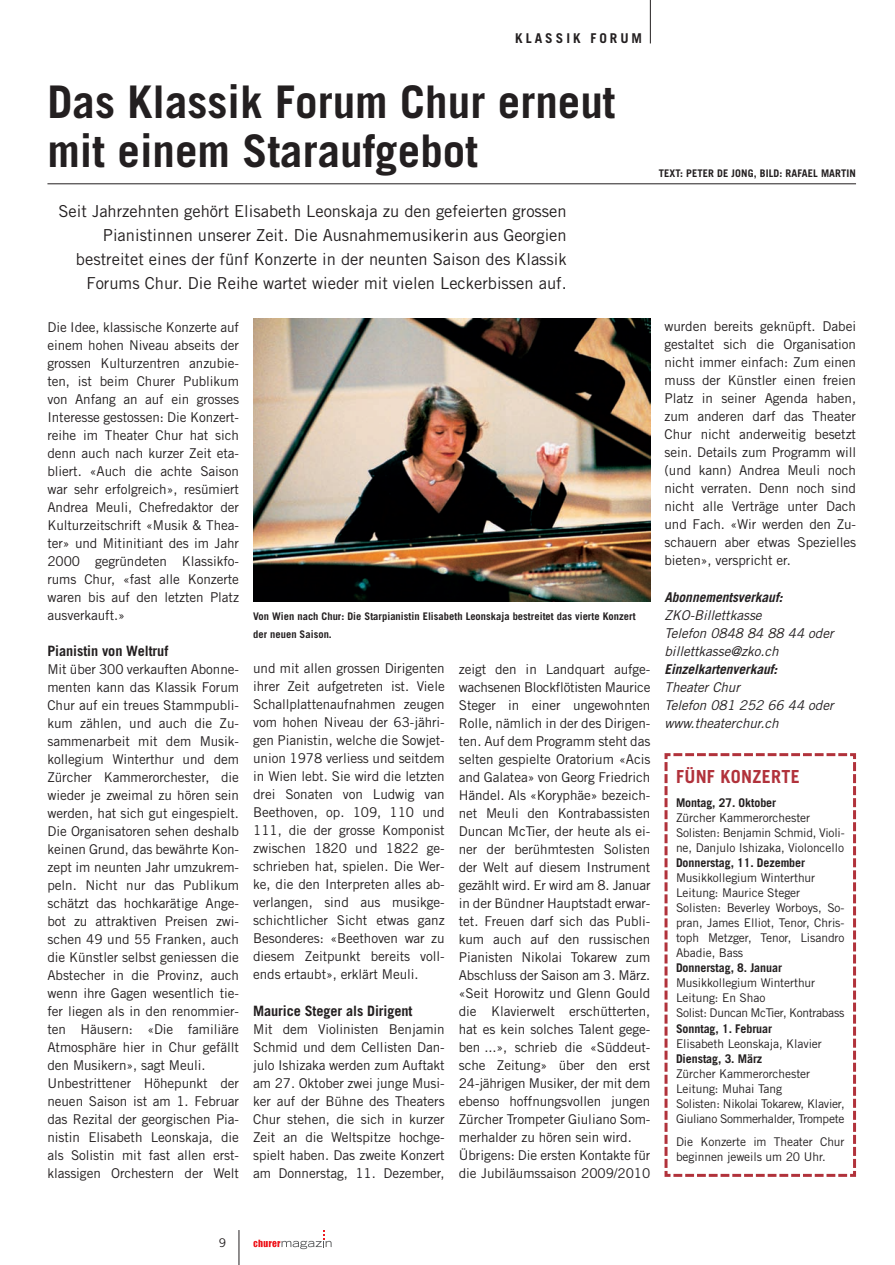
<style>
.page{position:relative;width:895px;height:1265px;background:#fff}
.page>*{position:absolute;margin:0;border:0;box-sizing:border-box;transform-origin:0 0}
.t1{font:700 45px/48px "Trade Gothic";color:#231f20}
.t2{font:700 18px "Trade Gothic";letter-spacing:.015em;color:#b1323b}
.t3{font:16.5px/24px "Trade Gothic";color:#231f20;text-align:right}
.t4{font:700 14.25px "Trade Gothic";letter-spacing:-.005em;color:#231f20}
.t5{font:13.5px/18px "Trade Gothic";letter-spacing:-.005em;color:#231f20;text-align:justify}
.t6{font:italic 13.5px/18px "Trade Gothic";color:#231f20}
.t7{font:italic 700 13.5px "Trade Gothic";color:#231f20}
.t8{font:700 13.5px "Trade Gothic";letter-spacing:.22em;color:#231f20}
.t9{font:12px/15px "Trade Gothic";letter-spacing:-.005em;color:#231f20}
.t10{font:700 12px "Trade Gothic";letter-spacing:-.005em;color:#231f20}
.t11{font:700 10.5px/18px "Trade Gothic";letter-spacing:.005em;color:#231f20}
</style>
<div class="page">
<hr style="left:649px;top:0;width:1px;height:43px;background:#231f20">
<hr style="left:238px;top:1230px;width:1px;height:35px;background:#231f20">
<hr style="left:47px;top:183px;width:808px;height:1px;background:#231f20">
<svg style="left:253px;top:1230px;width:78px;height:19px"></svg>
<img style="left:253px;top:319px;width:397px;height:282px">
<svg style="left:664px;top:753px;width:193px;height:424px"></svg>
<p class="t8" style="left:515px;top:34px;width:128px">KLASSIK FORUM</p>
<h1 class="t1" style="left:47px;top:83px;width:569px">Das Klassik Forum Chur erneut mit einem Staraufgebot</h1>
<p class="t3" style="left:58px;top:200px;width:509px">Seit Jahrzehnten gehört Elisabeth Leonskaja zu den gefeierten grossen Pianistinnen unserer Zeit. Die Ausnahmemusikerin aus Georgien bestreitet eines der fünf Konzerte in der neunten Saison des Klassik Forums Chur. Die Reihe wartet wieder mit vielen Leckerbissen auf.</p>
<p class="t11" style="left:658px;top:165px;width:199px">TEXT: PETER DE JONG, BILD: RAFAEL MARTIN</p>
<p class="t5" style="left:47px;top:319px;width:193px">Die Idee, klassische Konzerte auf einem hohen Niveau abseits der grossen Kulturzentren anzubie&shy;ten, ist beim Churer Publikum von Anfang an auf ein grosses Interesse gestossen: Die Konzert&shy;reihe im Theater Chur hat sich denn auch nach kurzer Zeit eta&shy;bliert. «Auch die achte Saison war sehr erfolgreich», resümiert Andrea Meuli, Chefredaktor der Kulturzeitschrift «Musik &amp; Thea&shy;ter» und Mitinitiant des im Jahr 2000 gegründeten Klassikfo&shy;rums Chur, «fast alle Konzerte waren bis auf den letzten Platz ausverkauft.»</p>
<p class="t4" style="left:47px;top:645px;width:122px">Pianistin von Weltruf</p>
<p class="t5" style="left:47px;top:661px;width:193px;text-align:left">Mit über 300 verkauften Abonne&shy;menten kann das Klassik Forum<br>Chur auf ein treues Stammpubli&shy;kum zählen, und auch die Zu&shy;sammenarbeit mit dem Musik&shy;kollegium Winterthur und dem<br>Zürcher Kammerorchester, die wieder je zweimal zu hören sein werden, hat sich gut eingespielt.<br>Die Organisatoren sehen deshalb keinen Grund, das bewährte Kon&shy;zept im neunten Jahr umzukrem&shy;peln. Nicht nur das Publikum schätzt das hochkarätige Ange&shy;bot zu attraktiven Preisen zwi&shy;schen 49 und 55 Franken, auch die Künstler selbst geniessen die<br>Abstecher in die Provinz, auch wenn ihre Gagen wesentlich tie&shy;fer liegen als in den renommier&shy;ten Häusern: «Die familiäre<br>Atmosphäre hier in Chur gefällt den Musikern», sagt Meuli.<br>Unbestrittener Höhepunkt der neuen Saison ist am 1. Februar das Rezital der georgischen Pia&shy;nistin Elisabeth Leonskaja, die als Solistin mit fast allen erst&shy;klassigen Orchestern der Welt</p>
<p class="t5" style="left:253px;top:661px;width:193px">und mit allen grossen Dirigenten ihrer Zeit aufgetreten ist. Viele Schallplattenaufnahmen zeugen vom hohen Niveau der 63-jähri&shy;gen Pianistin, welche die Sowjet&shy;union 1978 verliess und seitdem in Wien lebt. Sie wird die letzten drei Sonaten von Ludwig van Beethoven, op. 109, 110 und 111, die der grosse Komponist zwischen 1820 und 1822 ge&shy;schrieben hat, spielen. Die Wer&shy;ke, die den Interpreten alles ab&shy;verlangen, sind aus musikge&shy;schichtlicher Sicht etwas ganz Besonderes: «Beethoven war zu diesem Zeitpunkt bereits voll&shy;ends ertaubt», erklärt Meuli.</p>
<p class="t11" style="left:253px;top:608px;width:384px">Von Wien nach Chur: Die Starpianistin Elisabeth Leonskaja bestreitet das vierte Konzert der neuen Saison.</p>
<p class="t5" style="left:458px;top:661px;width:193px;text-align:left">zeigt den in Landquart aufge&shy;wachsenen Blockflötisten Maurice<br>Steger in einer ungewohnten<br>Rolle, nämlich in der des Dirigen&shy;ten. Auf dem Programm steht das selten gespielte Oratorium «Acis and Galatea» von Georg Friedrich<br>Händel. Als «Koryphäe» bezeich&shy;net Meuli den Kontrabassisten<br>Duncan McTier, der heute als ei&shy;ner der berühmtesten Solisten der Welt auf diesem Instrument gezählt wird. Er wird am 8. Januar in der Bündner Hauptstadt erwar&shy;tet. Freuen darf sich das Publi&shy;kum auch auf den russischen<br>Pianisten Nikolai Tokarew zum<br>Abschluss der Saison am 3. März. «Seit Horowitz und Glenn Gould die Klavierwelt erschütterten, hat es kein solches Talent gege&shy;ben ...», schrieb die «Süddeut&shy;sche Zeitung» über den erst<br>24-jährigen Musiker, der mit dem ebenso hoffnungsvollen jungen<br>Zürcher Trompeter Giuliano Som&shy;merhalder zu hören sein wird.<br>Übrigens: Die ersten Kontakte für die Jubiläumssaison 2009/2010</p>
<p class="t4" style="left:253px;top:1005px;width:161px">Maurice Steger als Dirigent</p>
<p class="t5" style="left:253px;top:1021px;width:193px">Mit dem Violinisten Benjamin Schmid und dem Cellisten Dan&shy;julo Ishizaka werden zum Auftakt am 27. Oktober zwei junge Musi&shy;ker auf der Bühne des Theaters Chur stehen, die sich in kurzer Zeit an die Weltspitze hochge&shy;spielt haben. Das zweite Konzert am Donnerstag, 11. Dezember,</p>
<p class="t5" style="left:664px;top:319px;width:193px">wurden bereits geknüpft. Dabei gestaltet sich die Organisation nicht immer einfach: Zum einen muss der Künstler einen freien Platz in seiner Agenda haben, zum anderen darf das Theater Chur nicht anderweitig besetzt sein. Details zum Programm will (und kann) Andrea Meuli noch nicht verraten. Denn noch sind nicht alle Verträge unter Dach und Fach. «Wir werden den Zu&shy;schauern aber etwas Spezielles bieten», verspricht er.</p>
<p class="t7" style="left:664px;top:592px;width:122px">Abonnementsverkauf:</p>
<p class="t6" style="left:664px;top:607px;width:173px">ZKO-Billettkasse<br>Telefon 0848 84 88 44 oder billettkasse@zko.ch</p>
<p class="t7" style="left:664px;top:664px;width:117px">Einzelkartenverkauf:</p>
<p class="t6" style="left:664px;top:679px;width:173px">Theater Chur<br>Telefon 081 252 66 44 oder www.theaterchur.ch</p>
<h2 class="t2" style="left:675px;top:770px;width:125px">FÜNF KONZERTE</h2>
<p class="t10" style="left:675px;top:799px;width:102px">Montag, 27. Oktober</p>
<p class="t9" style="left:675px;top:812px;width:170px">Zürcher Kammerorchester<br>Solisten: Benjamin Schmid, Violi&shy;ne, Danjulo Ishizaka, Violoncello</p>
<p class="t10" style="left:675px;top:859px;width:131px">Donnerstag, 11. Dezember</p>
<p class="t9" style="left:675px;top:872px;width:170px">Musikkollegium Winterthur<br>Leitung: Maurice Steger<br>Solisten: Beverley Worboys, So&shy;pran, James Elliot, Tenor, Chris&shy;toph Metzger, Tenor, Lisandro<br>Abadie, Bass</p>
<p class="t10" style="left:675px;top:964px;width:107px">Donnerstag, 8. Januar</p>
<p class="t9" style="left:675px;top:977px;width:170px">Musikkollegium Winterthur<br>Leitung: En Shao<br>Solist: Duncan McTier, Kontrabass</p>
<p class="t10" style="left:675px;top:1024px;width:98px">Sonntag, 1. Februar</p>
<p class="t9" style="left:675px;top:1037px;width:147px">Elisabeth Leonskaja, Klavier</p>
<p class="t10" style="left:675px;top:1054px;width:88px">Dienstag, 3. März</p>
<p class="t9" style="left:675px;top:1067px;width:170px">Zürcher Kammerorchester<br>Leitung: Muhai Tang<br>Solisten: Nikolai Tokarew, Klavier,<br>Giuliano Sommerhalder, Trompete</p>
<p class="t9" style="left:675px;top:1135px;width:170px">Die Konzerte im Theater Chur beginnen jeweils um 20 Uhr.</p>
<p class="t9" style="left:219px;top:1236px;width:9px">9</p>
</div>
